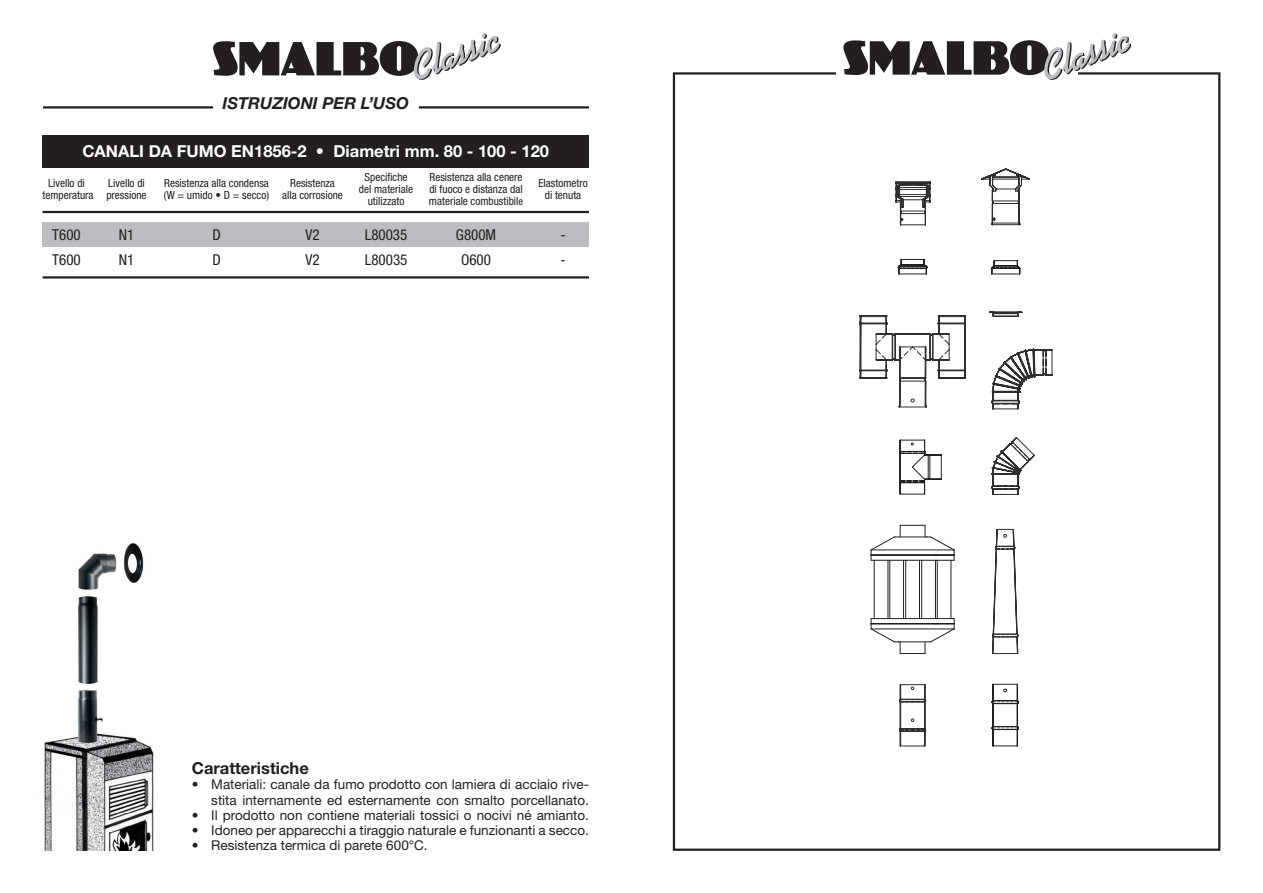
<style>
.page{position:relative;width:1263px;height:893px;background:#fff}
.page>*{position:absolute;margin:0;border:0;box-sizing:border-box;transform-origin:0 0}
.t1{font:700 16.5px "Helvetica Neue LT Std";color:#fff}
.t2{font:italic 700 16.5px "Helvetica Neue LT Std";color:#231f20}
.t3{font:700 16.5px "Helvetica Neue LT Std";color:#231f20}
.t4{font:condensed 15px "Helvetica Neue LT Std";color:#231f20}
.t5{font:13.5px/15.3px "Helvetica Neue LT Std";color:#231f20;text-align:right}
.t6{font:condensed 11.25px "Helvetica Neue LT Std";color:#231f20}
.s1{font-size:10.5px}
</style>
<div class="page">
<div style="left:43px;top:135px;width:546px;height:32px;background:#231f20"></div>
<hr style="left:43px;top:211px;width:546px;height:2px;background:#231f20">
<hr style="left:43px;top:276px;width:546px;height:3px;background:#231f20">
<hr style="left:419px;top:106px;width:170px;height:3px;background:#231f20">
<hr style="left:43px;top:106px;width:170px;height:3px;background:#231f20">
<div style="left:43px;top:222px;width:546px;height:25px;background:#bcbdc0"></div>
<svg style="left:213px;top:33px;width:288px;height:47px"></svg>
<img style="left:38px;top:543px;width:116px;height:307px">
<svg style="left:991px;top:684px;width:28px;height:62px"></svg>
<svg style="left:870px;top:525px;width:85px;height:129px"></svg>
<svg style="left:899px;top:684px;width:27px;height:63px"></svg>
<svg style="left:992px;top:529px;width:26px;height:125px"></svg>
<svg style="left:843px;top:33px;width:288px;height:462px"></svg>
<p class="t2" style="left:223px;top:92px;width:188px">ISTRUZIONI PER L’USO</p>
<p class="t1" style="left:82px;top:140px;width:468px">CANALI DA FUMO EN1856-2 • Diametri mm. 80 - 100 - 120</p>
<p class="t6" style="left:48px;top:177px;width:38px">Livello di</p>
<p class="t6" style="left:108px;top:177px;width:38px">Livello di</p>
<p class="t6" style="left:164px;top:177px;width:106px">Resistenza alla condensa</p>
<p class="t6" style="left:290px;top:177px;width:46px">Resistenza</p>
<p class="t6" style="left:43px;top:189px;width:106px">temperatura pressione</p>
<p class="t6" style="left:164px;top:189px;width:180px">(W = umido • D = secco) alla corrosione</p>
<p class="t6" style="left:364px;top:171px;width:45px">Specifiche</p>
<p class="t6" style="left:429px;top:171px;width:95px">Resistenza alla cenere</p>
<p class="t6" style="left:359px;top:183px;width:56px">del materiale</p>
<p class="t6" style="left:429px;top:183px;width:95px">di fuoco e distanza dal</p>
<p class="t6" style="left:368px;top:195px;width:38px">utilizzato</p>
<p class="t6" style="left:429px;top:195px;width:96px">materiale combustibil<span class="s1">e</span></p>
<p class="t6" style="left:538px;top:177px;width:51px">Elastometro</p>
<p class="t6" style="left:545px;top:189px;width:38px">di tenuta</p>
<p class="t4" style="left:52px;top:226px;width:30px">T600</p>
<p class="t4" style="left:119px;top:226px;width:17px">N1</p>
<p class="t4" style="left:212px;top:226px;width:10px">D</p>
<p class="t4" style="left:305px;top:226px;width:16px">V2</p>
<p class="t4" style="left:365px;top:226px;width:44px">L80035</p>
<p class="t4" style="left:456px;top:226px;width:42px">G800M</p>
<p class="t4" style="left:560px;top:226px;width:7px">-</p>
<p class="t4" style="left:52px;top:251px;width:30px">T600</p>
<p class="t4" style="left:119px;top:251px;width:17px">N1</p>
<p class="t4" style="left:212px;top:251px;width:10px">D</p>
<p class="t4" style="left:305px;top:251px;width:16px">V2</p>
<p class="t4" style="left:365px;top:251px;width:44px">L80035</p>
<p class="t4" style="left:461px;top:251px;width:31px">O600</p>
<p class="t4" style="left:560px;top:251px;width:7px">-</p>
<p class="t3" style="left:192px;top:758px;width:119px">Caratteristiche</p>
<p class="t5" style="left:192px;top:777px;width:399px">• Materiali: canale da fumo prodotto con lamiera di acciaio rive&shy;stita internamente ed esternamente con smalto porcellanato.</p>
<p class="t5" style="left:192px;top:807px;width:399px">• Il prodotto non contiene materiali tossici o nocivi né amianto.</p>
<p class="t5" style="left:192px;top:822px;width:399px">• Idoneo per apparecchi a tiraggio naturale e funzionanti a secco.</p>
<p class="t5" style="left:192px;top:838px;width:237px">• Resistenza termica di parete 600°C.</p>
</div>
